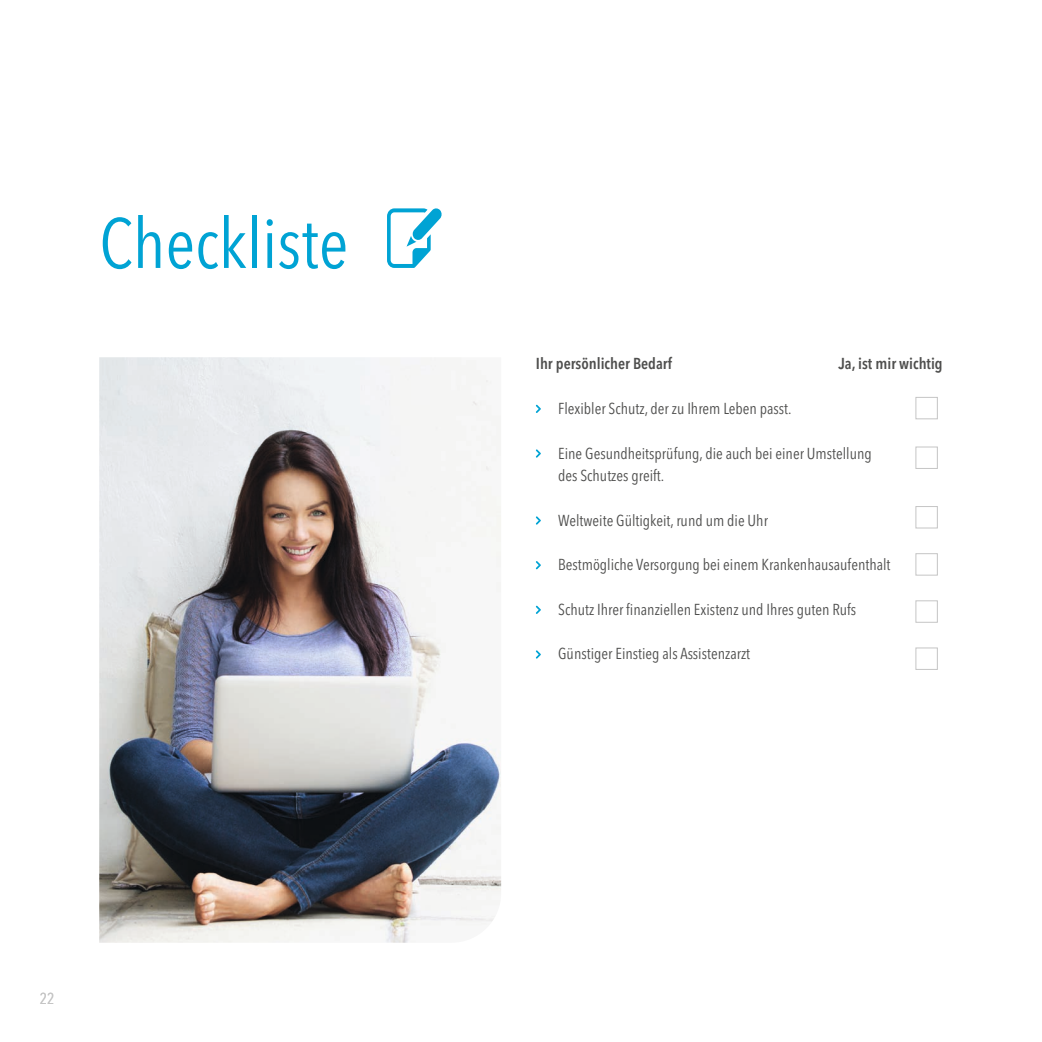
<style>
.page{position:relative;width:1042px;height:1042px;background:#fff}
.page>*{position:absolute;margin:0;border:0;box-sizing:border-box;transform-origin:0 0}
.t1{font:condensed 70px "Avenir Next LT Pro";color:#00a3d4}
.t2{font:condensed 15.75px/22.4px "Avenir Next LT Pro";color:#4e4e4d}
.t3{font:600 condensed 15.75px "Avenir Next LT Pro";color:#4e4e4d}
.t4{font:condensed 15.75px "Avenir Next LT Pro";color:#c5c5c5}
</style>
<div class="page">
<img style="left:99px;top:357px;width:402px;height:586px">
<svg style="left:536px;top:405px;width:5px;height:8px"></svg>
<svg style="left:536px;top:449px;width:5px;height:9px"></svg>
<svg style="left:536px;top:516px;width:5px;height:8px"></svg>
<svg style="left:536px;top:561px;width:5px;height:8px"></svg>
<svg style="left:536px;top:606px;width:5px;height:8px"></svg>
<svg style="left:536px;top:650px;width:5px;height:8px"></svg>
<div style="left:915px;top:397px;width:23px;height:22px;border:1px solid #c5c5c5"></div>
<div style="left:915px;top:446px;width:23px;height:23px;border:1px solid #c5c5c5"></div>
<div style="left:915px;top:506px;width:23px;height:22px;border:1px solid #c5c5c5"></div>
<div style="left:915px;top:553px;width:23px;height:22px;border:1px solid #c5c5c5"></div>
<div style="left:915px;top:600px;width:23px;height:23px;border:1px solid #c5c5c5"></div>
<div style="left:915px;top:647px;width:23px;height:23px;border:1px solid #c5c5c5"></div>
<svg style="left:387px;top:208px;width:55px;height:60px"></svg>
<h1 class="t1" style="left:99px;top:201px;width:251px">Checkliste</h1>
<p class="t4" style="left:40px;top:989px;width:16px">22</p>
<p class="t3" style="left:536px;top:354px;width:138px">Ihr persönlicher Bedarf</p>
<p class="t3" style="left:838px;top:354px;width:106px">Ja, ist mir wichtig</p>
<p class="t2" style="left:558px;top:397px;width:235px">Flexibler Schutz, der zu Ihrem Leben passt.</p>
<p class="t2" style="left:558px;top:442px;width:315px">Eine Gesundheitsprüfung, die auch bei einer Umstellung des Schutzes greift.</p>
<p class="t2" style="left:558px;top:509px;width:211px">Weltweite Gültigkeit, rund um die Uhr</p>
<p class="t2" style="left:558px;top:553px;width:334px">Bestmögliche Versorgung bei einem Krankenhausaufenthalt</p>
<p class="t2" style="left:558px;top:598px;width:300px">Schutz Ihrer finanziellen Existenz und Ihres guten Rufs</p>
<p class="t2" style="left:558px;top:643px;width:194px">Günstiger Einstieg als Assistenzarzt</p>
</div>
